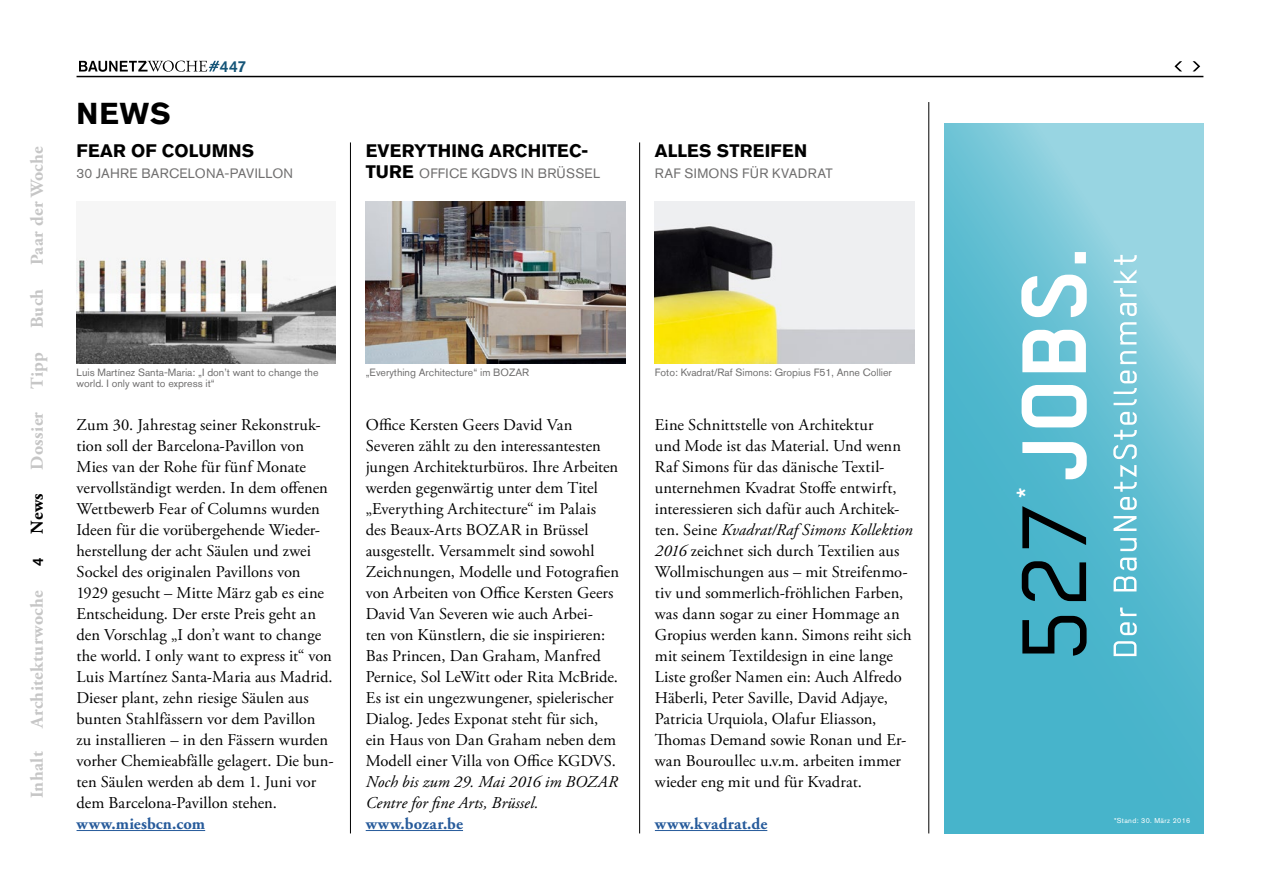
<style>
.page{position:relative;width:1263px;height:893px;background:#fff}
.page>*{position:absolute;margin:0;border:0;box-sizing:border-box;transform-origin:0 0}
.t1{font:103.35px "Regular";color:#000}
.t2{font:32.7px "Regular";color:#fff}
.t3{font:700 30px "Akzidenz Grotesk BQ";color:#000}
.t4{font:700 18px "Adobe Garamond Pro";letter-spacing:.02em;color:#c6c6c6}
.t5{font:700 18px "Akzidenz Grotesk BQ";letter-spacing:.01em;color:#000}
.t6{font:700 18px "Adobe Garamond Pro";color:#000}
.t7{font:16.5px/21px "Adobe Garamond Pro";letter-spacing:.005em;color:#000}
.t8{font:italic 16.5px/21px "Adobe Garamond Pro";letter-spacing:.005em;color:#000}
.t9{font:700 16.5px "Adobe Garamond Pro";letter-spacing:.015em;color:#275b9b}
.t10{font:500 15.75px "Akzidenz Grotesk BQ";color:#155578}
.t11{font:500 15px "Akzidenz Grotesk BQ";color:#000}
.t12{font:13.5px "Akzidenz Grotesk BQ";letter-spacing:.02em;color:#706f6f}
.t13{font:10.5px/10.5px "Akzidenz Grotesk BQ";color:#706f6f}
.t14{font:7.05px "Akzidenz Grotesk BQ";letter-spacing:.05em;color:#fff}
.s1{font-weight:700;font-size:18px;color:#000}
.s2{font-style:italic}
</style>
<div class="page">
<hr style="left:77px;top:76px;width:1126px;height:1px;background:#000">
<svg style="left:1192px;top:61px;width:8px;height:10px"></svg>
<svg style="left:1174px;top:61px;width:8px;height:10px"></svg>
<hr style="left:77px;top:830px;width:128px;height:1px;background:#275b9b">
<hr style="left:350px;top:142px;width:1px;height:691px;background:#000">
<hr style="left:639px;top:142px;width:1px;height:691px;background:#000">
<hr style="left:366px;top:830px;width:97px;height:1px;background:#275b9b">
<hr style="left:655px;top:830px;width:112px;height:1px;background:#275b9b">
<img style="left:655px;top:202px;width:259px;height:162px">
<img style="left:77px;top:257px;width:259px;height:107px">
<img style="left:366px;top:202px;width:259px;height:162px">
<svg style="left:944px;top:123px;width:259px;height:710px;fill:#4fb7cd"></svg>
<svg style="left:1021px;top:252px;width:66px;height:227px"></svg>
<svg style="left:1113px;top:255px;width:24px;height:401px"></svg>
<hr style="left:928px;top:102px;width:1px;height:731px;background:#000">
<svg style="left:79px;top:61px;width:140px;height:11px"></svg>
<p class="t4" style="left:27px;top:265px;width:120px;rotate:-90deg">Paar der Woche</p>
<p class="t4" style="left:27px;top:328px;width:41px;rotate:-90deg">Buch</p>
<p class="t4" style="left:27px;top:389px;width:38px;rotate:-90deg">Tipp</p>
<p class="t4" style="left:27px;top:470px;width:59px;rotate:-90deg">Dossier</p>
<p class="t6" style="left:27px;top:534px;width:42px;rotate:-90deg">News</p>
<p class="t11" style="left:29px;top:566px;width:10px;rotate:-90deg">4</p>
<p class="t4" style="left:27px;top:728px;width:139px;rotate:-90deg">Architekturwoche</p>
<p class="t4" style="left:27px;top:798px;width:49px;rotate:-90deg">Inhalt</p>
<h3 class="t3" style="left:77px;top:96px;width:96px">NEWS</h3>
<p class="t10" style="left:220px;top:56px;width:28px">447</p>
<p class="t5" style="left:77px;top:140px;width:179px">FEAR OF COLUMNS</p>
<p class="t12" style="left:77px;top:165px;width:218px">30 JAHRE BARCELONA-PAVILLON</p>
<p class="t5" style="left:366px;top:140px;width:224px">EVERYTHING ARCHITEC-</p>
<p class="t12" style="left:366px;top:165px;width:236px"><span class="s1">TURE</span> OFFICE KGDVS IN BRÜSSEL</p>
<p class="t5" style="left:655px;top:140px;width:154px">ALLES STREIFEN</p>
<p class="t12" style="left:655px;top:165px;width:179px">RAF SIMONS FÜR KVADRAT</p>
<p class="t13" style="left:77px;top:367px;width:243px">Luis Martínez Santa-Maria: „I don’t want to change the world. I only want to express it“</p>
<p class="t13" style="left:366px;top:367px;width:165px">„Everything Architecture“ im BOZAR</p>
<p class="t13" style="left:655px;top:367px;width:239px">Foto: Kvadrat/Raf Simons: Gropius F51, Anne Collier</p>
<p class="t7" style="left:77px;top:415px;width:259px">Zum 30. Jahrestag seiner Rekonstruk&shy;tion soll der Barcelona-Pavillon von Mies van der Rohe für fünf Monate vervollständigt werden. In dem offenen Wettbewerb Fear of Columns wurden Ideen für die vorübergehende Wieder&shy;herstellung der acht Säulen und zwei Sockel des originalen Pavillons von 1929 gesucht – Mitte März gab es eine Entscheidung. Der erste Preis geht an den Vorschlag „I don’t want to change the world. I only want to express it“ von Luis Martínez Santa-Maria aus Madrid.<br>Dieser plant, zehn riesige Säulen aus bunten Stahlfässern vor dem Pavillon zu installieren – in den Fässern wurden vorher Chemieabfälle gelagert. Die bun&shy;ten Säulen werden ab dem 1. Juni vor dem Barcelona-Pavillon stehen.</p>
<p class="t9" style="left:77px;top:814px;width:130px">www.miesbcn.com</p>
<p class="t7" style="left:366px;top:415px;width:255px">Office Kersten Geers David Van Severen zählt zu den interessantesten jungen Architekturbüros. Ihre Arbeiten werden gegenwärtig unter dem Titel „Everything Architecture“ im Palais des Beaux-Arts BOZAR in Brüssel ausgestellt. Versammelt sind sowohl Zeichnungen, Modelle und Fotografien von Arbeiten von Office Kersten Geers David Van Severen wie auch Arbei-<br>ten von Künstlern, die sie inspirieren:<br>Bas Princen, Dan Graham, Manfred Pernice, Sol LeWitt oder Rita McBride.<br>Es ist ein ungezwungener, spielerischer Dialog. Jedes Exponat steht für sich, ein Haus von Dan Graham neben dem Modell einer Villa von Office KGDVS.</p>
<p class="t8" style="left:366px;top:772px;width:253px">Noch bis zum 29. Mai 2016 im BOZAR<br>Centre for fine Arts, Brüssel.</p>
<p class="t9" style="left:366px;top:814px;width:99px">www.bozar.be</p>
<p class="t7" style="left:655px;top:415px;width:259px">Eine Schnittstelle von Architektur<br>und Mode ist das Material. Und wenn Raf Simons für das dänische Textil&shy;unternehmen Kvadrat Stoffe entwirft, interessieren sich dafür auch Architek&shy;ten. Seine <span class="s2">Kvadrat/Raf Simons Kollektion 2016</span> zeichnet sich durch Textilien aus Wollmischungen aus – mit Streifenmo&shy;tiv und sommerlich-fröhlichen Farben, was dann sogar zu einer Hommage an Gropius werden kann. Simons reiht sich mit seinem Textildesign in eine lange Liste großer Namen ein: Auch Alfredo Häberli, Peter Saville, David Adjaye, Patricia Urquiola, Olafur Eliasson, Thomas Demand sowie Ronan und Er&shy;wan Bouroullec u.v.m. arbeiten immer wieder eng mit und für Kvadrat.</p>
<p class="t9" style="left:655px;top:814px;width:114px">www.kvadrat.de</p>
<h2 class="t2" style="left:1009px;top:499px;width:16px;rotate:-90deg">*</h2>
<h1 class="t1" style="left:997px;top:661px;width:161px;rotate:-90deg">527</h1>
<p class="t14" style="left:1114px;top:816px;width:78px">*Stand: 30. März 2016</p>
</div>
